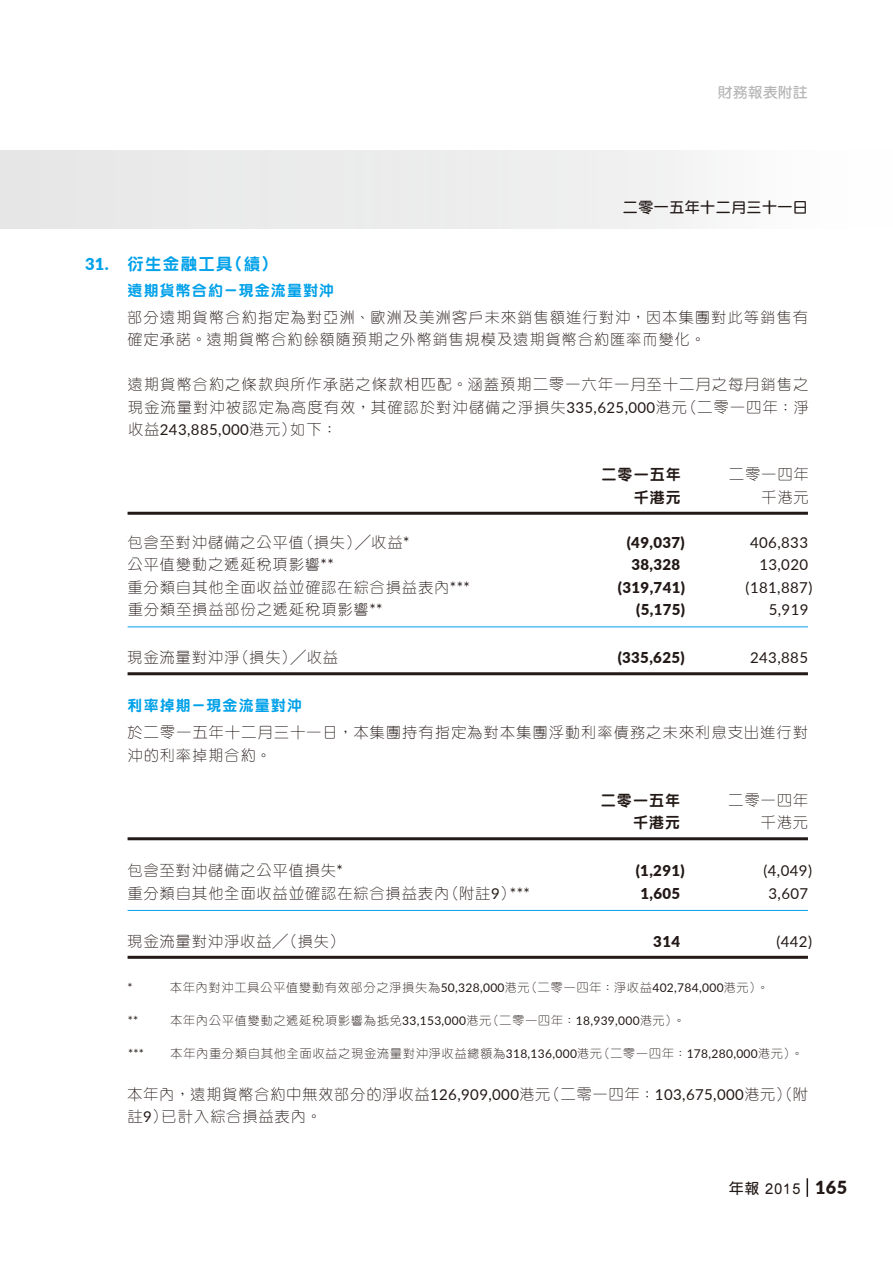
<style>
.page{position:relative;width:893px;height:1263px;background:#fff}
.page>*{position:absolute;margin:0;border:0;box-sizing:border-box;transform-origin:0 0}
.t1{font:800 16.5px "M Yuen HK";letter-spacing:.075em;color:#00a1e9}
.t2{font:300 15px/22.5px "M Yuen HK";letter-spacing:.075em;color:#231916}
.t3{font:15px "Lato";letter-spacing:.025em;color:#231916}
.t4{font:900 15px "Lato";letter-spacing:.025em;color:#231916}
.t5{font:600 15px "M Yuen HK";letter-spacing:.03em;color:#231916}
.t6{font:800 15px "M Yuen HK";letter-spacing:.075em;color:#231916}
.t7{font:800 15px "M Yuen HK";letter-spacing:.075em;color:#00a1e9}
.t8{font:600 15px "M Yuen HK";color:#b5b5b6}
.t9{font:300 12px "M Yuen HK";letter-spacing:.075em;color:#231916}
.t10{font:12px "Lato";color:#231916}
.s1{font-family:"M Yuen HKS"}
.s2{font-family:"Lato";font-weight:900}
.s3{font-family:"Lato";font-weight:400}
.s4{font-family:"M Yuen HK";font-weight:300}
.s5{font-weight:800;color:#00a1e9}
.s6{font-family:"Lato";font-weight:900;font-size:18px}
</style>
<div class="page">
<div style="left:0;top:151px;width:893px;height:77px;background:linear-gradient(to right,#e4e4e5,#fafafa)"></div>
<svg style="left:807px;top:1178px;width:1px;height:19px"></svg>
<hr style="left:128px;top:512px;width:680px;height:3px;background:#231916">
<hr style="left:128px;top:626px;width:680px;height:1px;background:#00a1e9">
<hr style="left:128px;top:672px;width:680px;height:3px;background:#231916">
<hr style="left:128px;top:837px;width:680px;height:3px;background:#231916">
<hr style="left:128px;top:910px;width:680px;height:1px;background:#00a1e9">
<hr style="left:128px;top:956px;width:680px;height:3px;background:#231916">
<p class="t8" style="left:718px;top:83px;width:91px">財務報表附註</p>
<p class="t5" style="left:623px;top:197px;width:186px">二<span class="s1">零</span>一五年十二月三十一日</p>
<p class="t1" style="left:85px;top:252px;width:193px"><span class="s2">31.</span> 衍生金融工具（續）</p>
<p class="t7" style="left:128px;top:279px;width:208px">遠期貨幣合約－現金流量對沖</p>
<p class="t2" style="left:128px;top:305px;width:682px">部分遠期貨幣合約指定為對亞洲、歐洲及美洲客戶未來銷售額進行對沖，因本集團對此等銷售有確定承諾。遠期貨幣合約餘額隨預期之外幣銷售規模及遠期貨幣合約匯率而變化。</p>
<p class="t2" style="left:128px;top:372px;width:682px">遠期貨幣合約之條款與所作承諾之條款相匹配。涵蓋預期二<span class="s1">零</span>一六年一月至十二月之每月銷售之現金流量對沖被認定為高度有效，其確認於對沖儲備之淨損失<span class="s3">335,625,000</span>港元（二<span class="s1">零</span>一四年：淨</p>
<p class="t3" style="left:128px;top:419px;width:210px"><span class="s4">收益</span>243,885,000<span class="s4">港元）如下：</span></p>
<p class="t6" style="left:601px;top:464px;width:81px">二零一五年</p>
<p class="t2" style="left:729px;top:462px;width:81px">二<span class="s1">零</span>一四年</p>
<p class="t6" style="left:634px;top:486px;width:49px">千港元</p>
<p class="t2" style="left:761px;top:485px;width:49px">千港元</p>
<p class="t2" style="left:128px;top:530px;width:283px">包含至對沖儲備之公平值（損失）╱收益<span class="s3">*</span></p>
<p class="t4" style="left:627px;top:531px;width:59px">(49,037)</p>
<p class="t3" style="left:750px;top:531px;width:59px">406,833</p>
<p class="t2" style="left:128px;top:552px;width:208px">公平值變動之遞延稅項影響<span class="s3">**</span></p>
<p class="t4" style="left:631px;top:553px;width:50px">38,328</p>
<p class="t3" style="left:759px;top:554px;width:50px">13,020</p>
<p class="t2" style="left:128px;top:575px;width:343px">重分類自其他全面收益並確認在綜合損益表內<span class="s3">***</span></p>
<p class="t4" style="left:618px;top:576px;width:68px">(319,741)</p>
<p class="t3" style="left:746px;top:576px;width:68px">(181,887)</p>
<p class="t2" style="left:128px;top:597px;width:256px">重分類至損益部份之遞延稅項影響<span class="s3">**</span></p>
<p class="t4" style="left:636px;top:598px;width:50px">(5,175)</p>
<p class="t3" style="left:769px;top:599px;width:41px">5,919</p>
<p class="t2" style="left:128px;top:645px;width:212px">現金流量對沖淨（損失）╱收益</p>
<p class="t4" style="left:618px;top:646px;width:68px">(335,625)</p>
<p class="t3" style="left:750px;top:647px;width:59px">243,885</p>
<p class="t2" style="left:128px;top:691px;width:682px;line-height:27px"><span class="s5">利率掉期－現金流量對沖<br></span>於二<span class="s1">零</span>一五年十二月三十一日，本集團持有指定為對本集團浮動利率債務之未來利息支出進行對</p>
<p class="t2" style="left:128px;top:743px;width:145px">沖的利率掉期合約。</p>
<p class="t6" style="left:601px;top:789px;width:81px">二零一五年</p>
<p class="t2" style="left:729px;top:788px;width:81px">二<span class="s1">零</span>一四年</p>
<p class="t6" style="left:633px;top:812px;width:49px">千港元</p>
<p class="t2" style="left:761px;top:810px;width:49px">千港元</p>
<p class="t2" style="left:128px;top:858px;width:217px">包含至對沖儲備之公平值損失<span class="s3">*</span></p>
<p class="t4" style="left:636px;top:859px;width:50px">(1,291)</p>
<p class="t3" style="left:763px;top:860px;width:50px">(4,049)</p>
<p class="t2" style="left:128px;top:881px;width:404px">重分類自其他全面收益並確認在綜合損益表內（附註<span class="s3">9</span>）<span class="s3">***</span></p>
<p class="t4" style="left:640px;top:882px;width:41px">1,605</p>
<p class="t3" style="left:768px;top:882px;width:41px">3,607</p>
<p class="t2" style="left:128px;top:929px;width:218px">現金流量對沖淨收益╱（損失）</p>
<p class="t4" style="left:653px;top:930px;width:28px">314</p>
<p class="t3" style="left:776px;top:930px;width:37px">(442)</p>
<p class="t10" style="left:128px;top:979px;width:7px">*</p>
<p class="t9" style="left:170px;top:979px;width:600px">本年內對沖工具公平值變動有效部分之淨損失為<span class="s3">50,328,000</span>港元（二<span class="s1">零</span>一四年：淨收益<span class="s3">402,784,000</span>港元）。</p>
<p class="t10" style="left:128px;top:1012px;width:12px">**</p>
<p class="t9" style="left:170px;top:1012px;width:516px">本年內公平值變動之遞延稅項影響為抵免<span class="s3">33,153,000</span>港元（二<span class="s1">零</span>一四年：<span class="s3">18,939,000</span>港元）。</p>
<p class="t10" style="left:128px;top:1045px;width:17px">***</p>
<p class="t9" style="left:171px;top:1045px;width:634px">本年內重分類自其他全面收益之現金流量對沖淨收益總額為<span class="s3">318,136,000</span>港元（二<span class="s1">零</span>一四年：<span class="s3">178,280,000</span>港元）。</p>
<p class="t2" style="left:128px;top:1082px;width:682px">本年內，遠期貨幣合約中無效部分的淨收益<span class="s3">126,909,000</span>港元（二零一四年：<span class="s3">103,675,000</span>港元）（附註<span class="s3">9</span>）已計入綜合損益表內。</p>
<p class="t5" style="left:729px;top:1178px;width:120px">年報 2015 <span class="s6">165</span></p>
</div>
